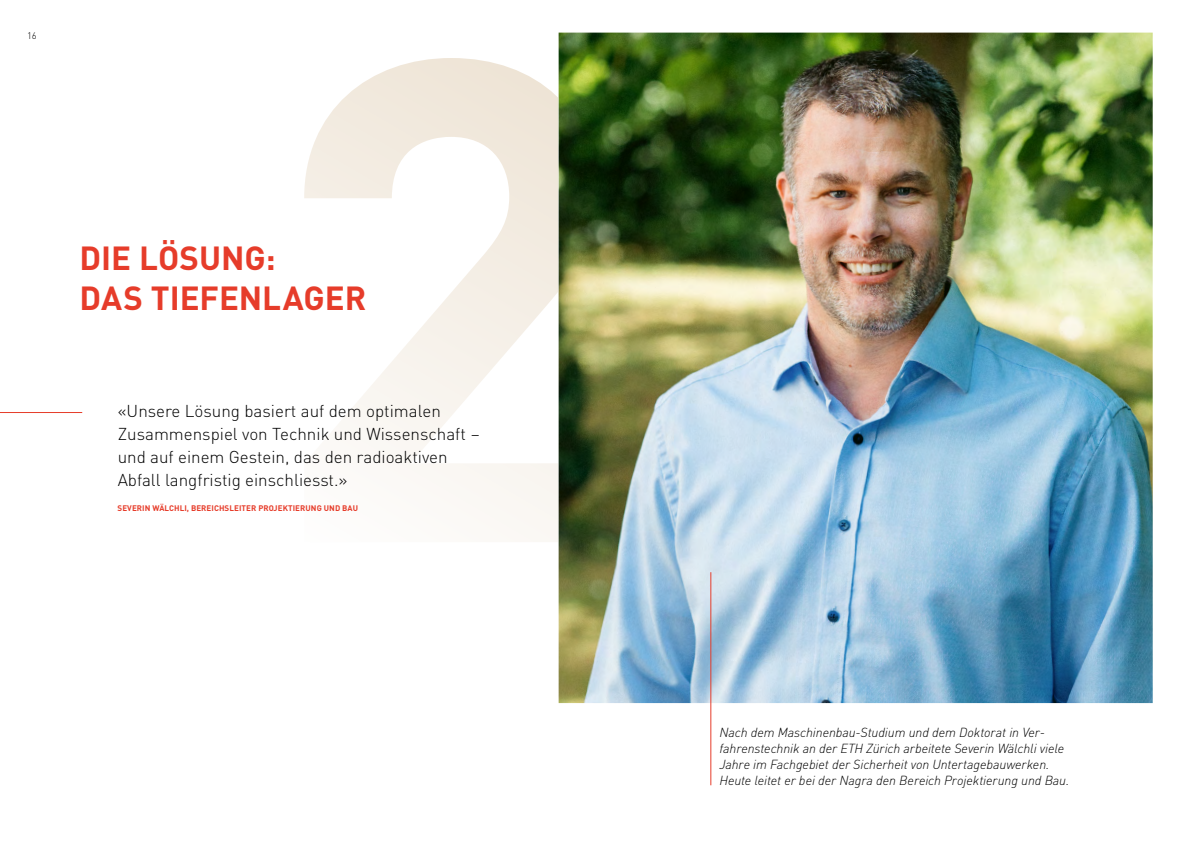
<style>
.page{position:relative;width:1191px;height:842px;background:#fff}
.page>*{position:absolute;margin:0;border:0;box-sizing:border-box;transform-origin:0 0}
.t1{font:700 33px/40px "DINOT";letter-spacing:-.005em;color:#e63c2a}
.t2{font:300 17px/23px "DINOT";color:#000}
.t3{font:italic 300 13px/16px "DINOT";letter-spacing:-.01em;color:#000}
.t4{font:300 9.5px "DINOT";color:#000}
.t5{font:700 8px "DINOT";letter-spacing:.01em;color:#e63c2a}
</style>
<div class="page">
<svg style="left:304px;top:58px;width:254px;height:484px"></svg>
<img style="left:558px;top:33px;width:594px;height:670px">
<hr style="left:710px;top:572px;width:1px;height:213px;background:#e63c2a">
<hr style="left:0;top:412px;width:82px;height:1px;background:#e63c2a">
<p class="t4" style="left:27px;top:29px;width:11px">16</p>
<h1 class="t1" style="left:80px;top:235px;width:288px">DIE LÖSUNG:<br>DAS TIEFENLAGER</h1>
<h2 class="t2" style="left:118px;top:398px;width:364px">«Unsere Lösung basiert auf dem optimalen Zusammenspiel von Technik und Wissenschaft – und auf einem Gestein, das den radioaktiven Abfall langfristig einschliesst.»</h2>
<p class="t5" style="left:118px;top:502px;width:242px">SEVERIN WÄLCHLI, BEREICHSLEITER PROJEKTIERUNG UND BAU</p>
<p class="t3" style="left:719px;top:724px;width:351px">Nach dem Maschinenbau-Studium und dem Doktorat in Ver&shy;fahrenstechnik an der ETH Zürich arbeitete Severin Wälchli viele Jahre im Fachgebiet der Sicherheit von Untertagebauwerken.<br>Heute leitet er bei der Nagra den Bereich Projektierung und Bau.</p>
</div>
